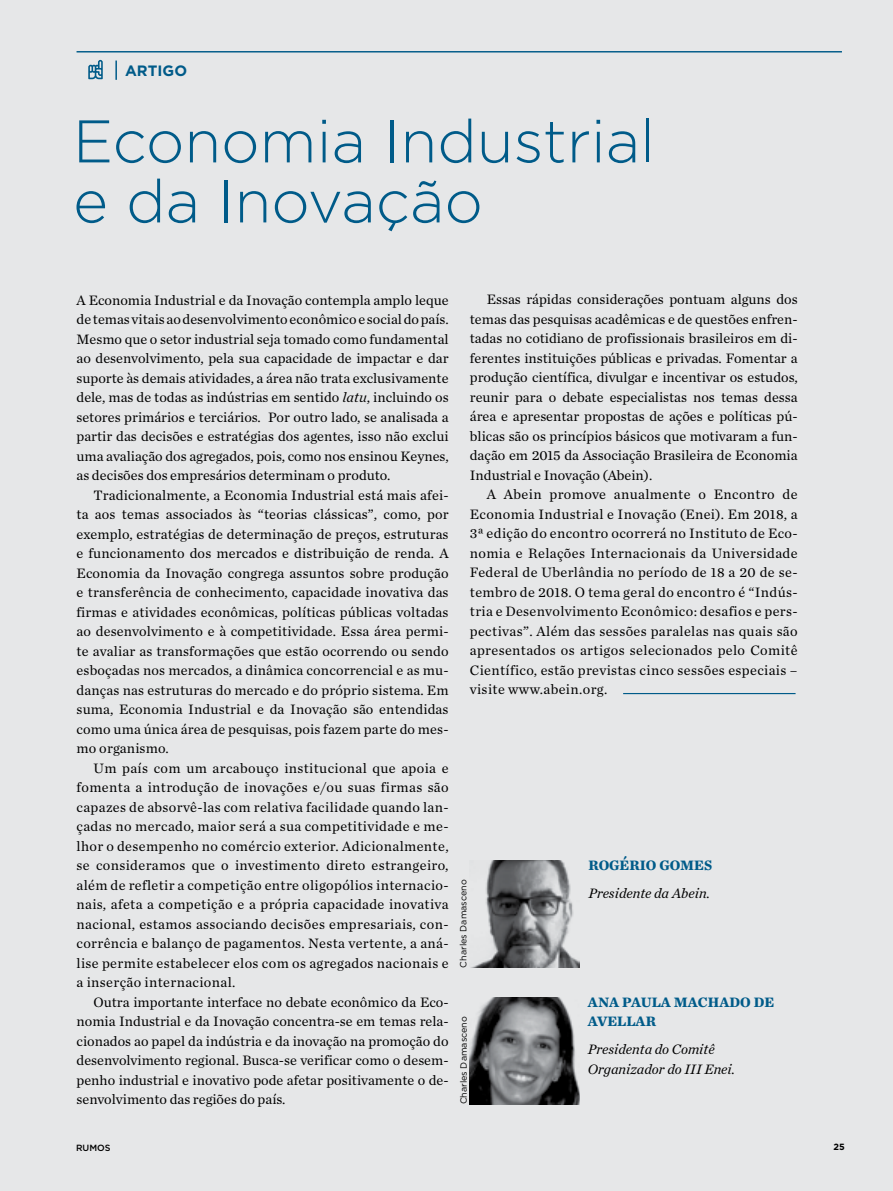
<style>
.page{position:relative;width:893px;height:1191px;background:#e6e7e8}
.page>*{position:absolute;margin:0;border:0;box-sizing:border-box;transform-origin:0 0}
.t1{font:300 60px/60px "Gotham";color:#005b89}
.t2{font:700 15px "Gotham";color:#005b89}
.t3{font:14.25px/19.5px "Chronicle Text G1";color:#000;text-align:justify}
.t4{font:italic 14.25px/19.5px "Chronicle Text G1";color:#000}
.t5{font:700 14.25px/19.5px "Chronicle Text G1";color:#005b89}
.t6{font:9px "Gotham";color:#000}
.t7{font:500 9px "Gotham";color:#000}
.t8{font:700 9px "Gotham";color:#000}
.s1{font-style:italic}
</style>
<div class="page">
<svg style="left:115px;top:61px;width:2px;height:19px"></svg>
<svg style="left:88px;top:60px;width:15px;height:19px"></svg>
<img style="left:473px;top:860px;width:106px;height:107px">
<img style="left:470px;top:997px;width:110px;height:107px">
<hr style="left:77px;top:51px;width:765px;height:1px;background:#005b89">
<hr style="left:623px;top:693px;width:173px;height:1px;background:#005b89">
<p class="t2" style="left:125px;top:61px;width:63px">ARTIGO</p>
<h1 class="t1" style="left:73px;top:110px;width:584px">Economia Industrial e da Inovação</h1>
<p class="t3" style="left:77px;top:289px;width:374px">A Economia Industrial e da Inovação contempla amplo leque de temas vitais ao desenvolvimento econômico e social do país.<br>Mesmo que o setor industrial seja tomado como fundamental ao desenvolvimento, pela sua capacidade de impactar e dar suporte às demais atividades, a área não trata exclusivamente dele, mas de todas as indústrias em sentido <span class="s1">latu</span>, incluindo os setores primários e terciários. Por outro lado, se analisada a partir das decisões e estratégias dos agentes, isso não exclui uma avaliação dos agregados, pois, como nos ensinou Keynes, as decisões dos empresários determinam o produto.</p>
<p class="t3" style="left:77px;top:484px;width:374px;text-indent:17px">Tradicionalmente, a Economia Industrial está mais afei&shy;ta aos temas associados às “teorias clássicas”, como, por exemplo, estratégias de determinação de preços, estruturas e funcionamento dos mercados e distribuição de renda. A Economia da Inovação congrega assuntos sobre produção e transferência de conhecimento, capacidade inovativa das firmas e atividades econômicas, políticas públicas voltadas ao desenvolvimento e à competitividade. Essa área permi&shy;te avaliar as transformações que estão ocorrendo ou sendo esboçadas nos mercados, a dinâmica concorrencial e as mu&shy;danças nas estruturas do mercado e do próprio sistema. Em suma, Economia Industrial e da Inovação são entendidas como uma única área de pesquisas, pois fazem parte do mes&shy;mo organismo.</p>
<p class="t3" style="left:77px;top:757px;width:374px;text-indent:17px">Um país com um arcabouço institucional que apoia e fomenta a introdução de inovações e/ou suas firmas são capazes de absorvê-las com relativa facilidade quando lan&shy;çadas no mercado, maior será a sua competitividade e me&shy;lhor o desempenho no comércio exterior. Adicionalmente, se consideramos que o investimento direto estrangeiro, além de refletir a competição entre oligopólios internacio&shy;nais, afeta a competição e a própria capacidade inovativa nacional, estamos associando decisões empresariais, con&shy;corrência e balanço de pagamentos. Nesta vertente, a aná&shy;lise permite estabelecer elos com os agregados nacionais e a inserção internacional.</p>
<p class="t3" style="left:77px;top:991px;width:374px;text-indent:17px">Outra importante interface no debate econômico da Eco&shy;nomia Industrial e da Inovação concentra-se em temas rela&shy;cionados ao papel da indústria e da inovação na promoção do desenvolvimento regional. Busca-se verificar como o desem&shy;penho industrial e inovativo pode afetar positivamente o de&shy;senvolvimento das regiões do país.</p>
<p class="t3" style="left:470px;top:289px;width:329px;text-indent:17px">Essas rápidas considerações pontuam alguns dos temas das pesquisas acadêmicas e de questões enfren&shy;tadas no cotidiano de profissionais brasileiros em di&shy;ferentes instituições públicas e privadas. Fomentar a produção científica, divulgar e incentivar os estudos, reunir para o debate especialistas nos temas dessa área e apresentar propostas de ações e políticas pú&shy;blicas são os princípios básicos que motivaram a fun&shy;dação em 2015 da Associação Brasileira de Economia Industrial e Inovação (Abein).</p>
<p class="t3" style="left:470px;top:484px;width:329px;text-indent:17px">A Abein promove anualmente o Encontro de Economia Industrial e Inovação (Enei). Em 2018, a 3ª edição do encontro ocorrerá no Instituto de Eco&shy;nomia e Relações Internacionais da Universidade Federal de Uberlândia no período de 18 a 20 de se&shy;tembro de 2018. O tema geral do encontro é “Indús&shy;tria e Desenvolvimento Econômico: desafios e pers&shy;pectivas”. Além das sessões paralelas nas quais são apresentados os artigos selecionados pelo Comitê Científico, estão previstas cinco sessões especiais – visite www.abein.org.</p>
<p class="t6" style="left:457px;top:967px;width:90px;rotate:-90deg">Charles Damasceno</p>
<p class="t6" style="left:458px;top:1104px;width:90px;rotate:-90deg">Charles Damasceno</p>
<p class="t5" style="left:588px;top:854px;width:125px">ROGÉRIO GOMES</p>
<p class="t4" style="left:588px;top:882px;width:123px">Presidente da Abein.</p>
<p class="t5" style="left:588px;top:991px;width:188px">ANA PAULA MACHADO DE<br>AVELLAR</p>
<p class="t4" style="left:588px;top:1038px;width:149px">Presidenta do Comitê<br>Organizador do III Enei.</p>
<p class="t7" style="left:76px;top:1141px;width:36px">RUMOS</p>
<p class="t8" style="left:833px;top:1140px;width:13px">25</p>
</div>
